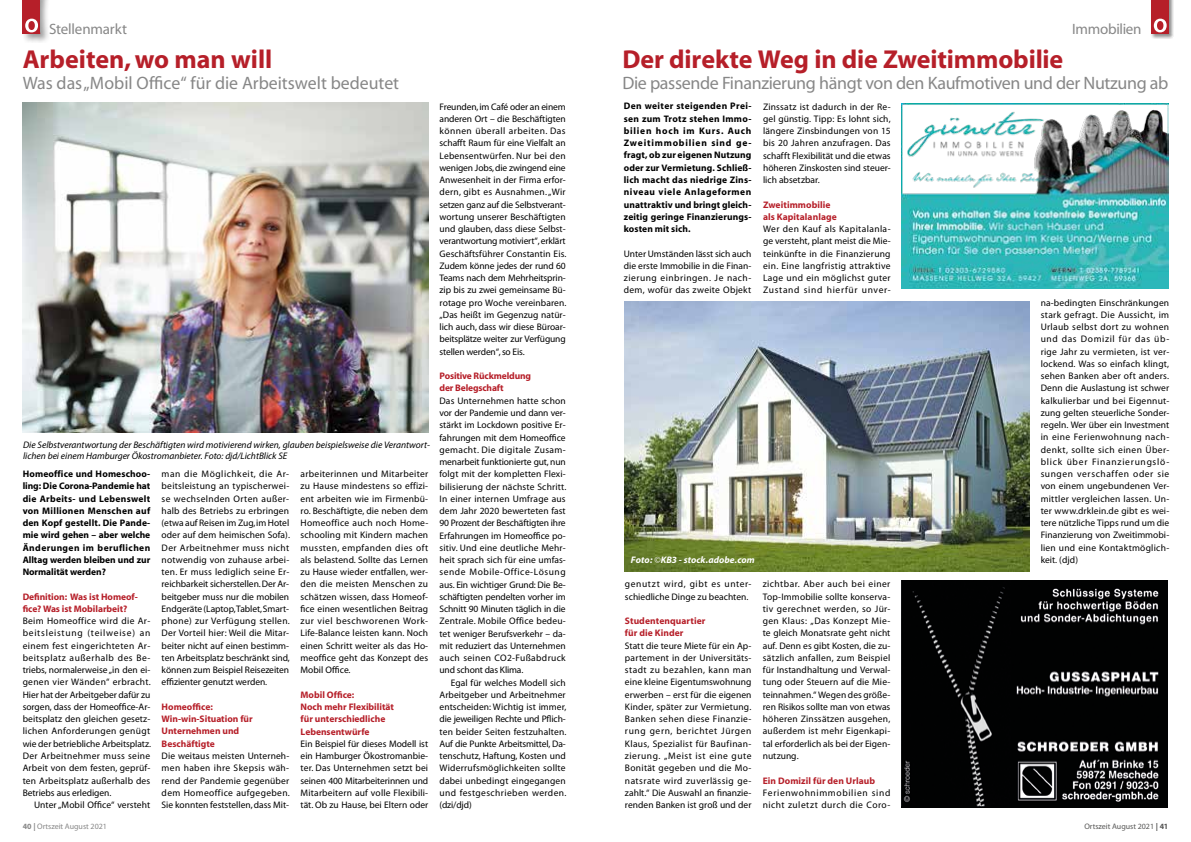
<style>
.page{position:relative;width:1191px;height:842px;background:#fff}
.page>*{position:absolute;margin:0;border:0;box-sizing:border-box;transform-origin:0 0}
.t1{font:700 26px "Myriad";letter-spacing:-.005em;color:#b61f29}
.t2{font:18px "Myriad";letter-spacing:-.02em;color:#878787}
.t3{font:18px "Myriad";color:#878787}
.t4{font:15px "Myriad";letter-spacing:-.015em;color:#878787}
.t5{font:9.5px/12.3px "Myriad";letter-spacing:.01em;color:#000;text-align:justify}
.t6{font:700 9.5px/12.3px "Myriad";letter-spacing:.005em;color:#000;text-align:justify}
.t7{font:700 9.5px/12.3px "Myriad";color:#b61f29}
.t8{font:italic 9.5px/11.4px "Myriad Pro";color:#000}
.t9{font:9.5px/12.3px "Myriad";letter-spacing:.06em;color:#000}
.t10{font:italic 700 9.5px "Myriad";letter-spacing:.01em;color:#fff}
.t11{font:8px "Myriad";color:#878787}
.t12{font:8px "Myriad";color:#575756}
.s1{font-weight:700}
.s2{font-family:"Myriad Pro";font-weight:400;font-style:normal}
</style>
<div class="page">
<div style="left:21px;top:0;width:29px;height:44px;background:#000;opacity:.41"></div>
<div style="left:23px;top:0;width:17px;height:34px;background:#b61f29"></div>
<svg style="left:25px;top:19px;width:13px;height:13px"></svg>
<div style="left:1150px;top:0;width:23px;height:39px;background:#000;opacity:.44"></div>
<div style="left:1151px;top:0;width:17px;height:34px;background:#b61f29"></div>
<svg style="left:1153px;top:19px;width:13px;height:13px"></svg>
<img style="left:23px;top:103px;width:405px;height:329px">
<img style="left:624px;top:301px;width:405px;height:271px">
<img style="left:901px;top:104px;width:267px;height:184px">
<img style="left:901px;top:581px;width:266px;height:226px">
<h3 class="t4" style="left:49px;top:21px;width:79px">Stellenmarkt</h3>
<h3 class="t4" style="left:1072px;top:21px;width:71px">Immobilien</h3>
<h1 class="t1" style="left:23px;top:46px;width:251px">Arbeiten, wo man will</h1>
<h2 class="t3" style="left:23px;top:74px;width:378px">Was das „Mobil Office“ für die Arbeitswelt bedeutet</h2>
<p class="t8" style="left:23px;top:439px;width:408px">Die Selbstverantwortung der Beschäftigten wird motivierend wirken, glauben beispielsweise die Verantwort&shy;lichen bei einem Hamburger Ökostromanbieter. Foto: djd/LichtBlick SE</p>
<p class="t6" style="left:23px;top:468px;width:129px">Homeoffice und Homeschoo&shy;ling: Die Corona-Pandemie hat die Arbeits- und Lebenswelt von Millionen Menschen auf den Kopf gestellt. Die Pande&shy;mie wird gehen – aber welche Änderungen im beruflichen Alltag werden bleiben und zur Normalität werden?</p>
<p class="t7" style="left:23px;top:591px;width:117px">Definition: Was ist Homeof&shy;fice? Was ist Mobilarbeit?</p>
<p class="t5" style="left:23px;top:615px;width:130px">Beim Homeoffice wird die Ar&shy;beitsleistung (teilweise) an einem fest eingerichteten Ar&shy;beitsplatz außerhalb des Be&shy;triebs, normalerweise „in den ei&shy;genen vier Wänden“ erbracht.<br>Hier hat der Arbeitgeber dafür zu sorgen, dass der Homeoffice-Ar&shy;beitsplatz den gleichen gesetz&shy;lichen Anforderungen genügt wie der betriebliche Arbeitsplatz.<br>Der Arbeitnehmer muss seine Arbeit von dem festen, geprüf&shy;ten Arbeitsplatz außerhalb des Betriebs aus erledigen.</p>
<p class="t5" style="left:34px;top:799px;width:118px">Unter „Mobil Office“ versteht</p>
<p class="t11" style="left:23px;top:823px;width:86px"><span class="s1">40 |</span> Ortszeit August 2021</p>
<p class="t5" style="left:162px;top:468px;width:130px">man die Möglichkeit, die Ar&shy;beitsleistung an typischerwei&shy;se wechselnden Orten außer&shy;halb des Betriebs zu erbringen (etwa auf Reisen im Zug, im Hotel oder auf dem heimischen Sofa).<br>Der Arbeitnehmer muss nicht notwendig von zuhause arbei&shy;ten. Er muss lediglich seine Er&shy;reichbarkeit sicherstellen. Der Ar&shy;beitgeber muss nur die mobilen Endgeräte (Laptop,Tablet, Smart&shy;phone) zur Verfügung stellen.<br>Der Vorteil hier: Weil die Mitar&shy;beiter nicht auf einen bestimm&shy;ten Arbeitsplatz beschränkt sind, können zum Beispiel Reisezeiten effizienter genutzt werden.</p>
<p class="t7" style="left:162px;top:701px;width:93px">Homeoffice:<br>Win-win-Situation für<br>Unternehmen und<br>Beschäftigte</p>
<p class="t5" style="left:162px;top:750px;width:130px">Die weitaus meisten Unterneh&shy;men haben ihre Skepsis wäh&shy;rend der Pandemie gegenüber dem Homeoffice aufgegeben.<br>Sie konnten feststellen, dass Mit-</p>
<p class="t5" style="left:300px;top:468px;width:129px">arbeiterinnen und Mitarbeiter zu Hause mindestens so effizi&shy;ent arbeiten wie im Firmenbü&shy;ro. Beschäftigte, die neben dem Homeoffice auch noch Home&shy;schooling mit Kindern machen mussten, empfanden dies oft als belastend. Sollte das Lernen zu Hause wieder entfallen, wer&shy;den die meisten Menschen zu schätzen wissen, dass Homeof&shy;fice einen wesentlichen Beitrag zur viel beschworenen Work-Life-Balance leisten kann. Noch einen Schritt weiter als das Ho&shy;meoffice geht das Konzept des Mobil Office.</p>
<p class="t7" style="left:300px;top:689px;width:95px">Mobil Office:<br>Noch mehr Flexibilität für unterschiedliche<br>Lebensentwürfe</p>
<p class="t5" style="left:300px;top:738px;width:129px">Ein Beispiel für dieses Modell ist ein Hamburger Ökostromanbie&shy;ter. Das Unternehmen setzt bei seinen 400 Mitarbeiterinnen und Mitarbeitern auf volle Flexibili&shy;tät. Ob zu Hause, bei Eltern oder</p>
<p class="t5" style="left:439px;top:101px;width:128px">Freunden, im Café oder an einem anderen Ort – die Beschäftigten können überall arbeiten. Das schafft Raum für eine Vielfalt an Lebensentwürfen. Nur bei den wenigen Jobs, die zwingend eine Anwesenheit in der Firma erfor&shy;dern, gibt es Ausnahmen. „Wir setzen ganz auf die Selbstverant&shy;wortung unserer Beschäftigten und glauben, dass diese Selbst&shy;verantwortung motiviert“, erklärt Geschäftsführer Constantin Eis.<br>Zudem könne jedes der rund 60<br>Teams nach dem Mehrheitsprin&shy;zip bis zu zwei gemeinsame Bü&shy;rotage pro Woche vereinbaren. „Das heißt im Gegenzug natür&shy;lich auch, dass wir diese Büroar&shy;beitsplätze weiter zur Verfügung stellen werden“, so Eis.</p>
<p class="t7" style="left:439px;top:370px;width:93px">Positive Rückmeldung der Belegschaft</p>
<p class="t5" style="left:439px;top:395px;width:128px">Das Unternehmen hatte schon vor der Pandemie und dann ver&shy;stärkt im Lockdown positive Er&shy;fahrungen mit dem Homeoffice gemacht. Die digitale Zusam&shy;menarbeit funktionierte gut, nun folgt mit der kompletten Flexi&shy;bilisierung der nächste Schritt.<br>In einer internen Umfrage aus dem Jahr 2020 bewerteten fast 90 Prozent der Beschäftigten ihre Erfahrungen im Homeoffice po&shy;sitiv. Und eine deutliche Mehr&shy;heit sprach sich für eine umfas&shy;sende Mobile-Office-Lösung aus. Ein wichtiger Grund: Die Be&shy;schäftigten pendelten vorher im Schnitt 90 Minuten täglich in die Zentrale. Mobile Office bedeu&shy;tet weniger Berufsverkehr – da&shy;mit reduziert das Unternehmen auch seinen CO2-Fußabdruck und schont das Klima.</p>
<p class="t5" style="left:439px;top:677px;width:128px;text-indent:11px">Egal für welches Modell sich Arbeitgeber und Arbeitnehmer entscheiden: Wichtig ist immer, die jeweiligen Rechte und Pflich&shy;ten beider Seiten festzuhalten.<br>Auf die Punkte Arbeitsmittel, Da&shy;tenschutz, Haftung, Kosten und Widerrufsmöglichkeiten sollte dabei unbedingt eingegangen und festgeschrieben werden. (dzi/djd)</p>
<h1 class="t1" style="left:622px;top:46px;width:442px">Der direkte Weg in die Zweitimmobilie</h1>
<h2 class="t2" style="left:622px;top:74px;width:547px">Die passende Finanzierung hängt von den Kaufmotiven und der Nutzung ab</h2>
<p class="t6" style="left:624px;top:100px;width:129px">Den weiter steigenden Prei&shy;sen zum Trotz stehen Immo&shy;bilien hoch im Kurs. Auch Zweitimmobilien sind ge&shy;fragt, ob zur eigenen Nutzung oder zur Vermietung. Schließ&shy;lich macht das niedrige Zins&shy;niveau viele Anlageformen unattraktiv und bringt gleich&shy;zeitig geringe Finanzierungs&shy;kosten mit sich.</p>
<p class="t5" style="left:624px;top:248px;width:129px">Unter Umständen lässt sich auch die erste Immobilie in die Finan&shy;zierung einbringen. Je nach&shy;dem, wofür das zweite Objekt</p>
<p class="t5" style="left:763px;top:101px;width:129px">Zinssatz ist dadurch in der Re&shy;gel günstig. Tipp: Es lohnt sich, längere Zinsbindungen von 15 bis 20 Jahren anzufragen. Das schafft Flexibilität und die etwas höheren Zinskosten sind steuer&shy;lich absetzbar.</p>
<p class="t7" style="left:763px;top:199px;width:75px">Zweitimmobilie als Kapitalanlage</p>
<p class="t5" style="left:763px;top:223px;width:129px">Wer den Kauf als Kapitalanla&shy;ge versteht, plant meist die Mie&shy;teinkünfte in die Finanzierung ein. Eine langfristig attraktive Lage und ein möglichst guter Zustand sind hierfür unver-</p>
<p class="t10" style="left:631px;top:555px;width:125px">Foto: <span class="s2">©</span>KB3 - stock.adobe.com</p>
<p class="t5" style="left:625px;top:578px;width:128px">genutzt wird, gibt es unter&shy;schiedliche Dinge zu beachten.</p>
<p class="t7" style="left:625px;top:615px;width:82px">Studentenquartier für die Kinder</p>
<p class="t5" style="left:625px;top:640px;width:128px">Statt die teure Miete für ein Ap&shy;partement in der Universitäts&shy;stadt zu bezahlen, kann man eine kleine Eigentumswohnung erwerben – erst für die eigenen Kinder, später zur Vermietung.<br>Banken sehen diese Finanzie&shy;rung gern, berichtet Jürgen Klaus, Spezialist für Baufinan&shy;zierung. „Meist ist eine gute Bonität gegeben und die Mo&shy;natsrate wird zuverlässig ge&shy;zahlt.“ Die Auswahl an finanzie&shy;renden Banken ist groß und der</p>
<p class="t5" style="left:763px;top:578px;width:129px">zichtbar. Aber auch bei einer Top-Immobilie sollte konserva&shy;tiv gerechnet werden, so Jür&shy;gen Klaus: „Das Konzept Mie&shy;te gleich Monatsrate geht nicht auf. Denn es gibt Kosten, die zu&shy;sätzlich anfallen, zum Beispiel für Instandhaltung und Verwal&shy;tung oder Steuern auf die Mie&shy;teinnahmen.“ Wegen des größe&shy;ren Risikos sollte man von etwas höheren Zinssätzen ausgehen, außerdem ist mehr Eigenkapi&shy;tal erforderlich als bei der Eigen&shy;nutzung.</p>
<p class="t7" style="left:763px;top:774px;width:114px">Ein Domizil für den Urlaub</p>
<p class="t9" style="left:763px;top:787px;width:129px">Ferienwohnimmobilien sind nicht zuletzt durch die Coro-</p>
<p class="t5" style="left:1040px;top:297px;width:130px">na-bedingten Einschränkungen stark gefragt. Die Aussicht, im Urlaub selbst dort zu wohnen und das Domizil für das üb&shy;rige Jahr zu vermieten, ist ver&shy;lockend. Was so einfach klingt, sehen Banken aber oft anders.<br>Denn die Auslastung ist schwer kalkulierbar und bei Eigennut&shy;zung gelten steuerliche Sonder&shy;regeln. Wer über ein Investment in eine Ferienwohnung nach&shy;denkt, sollte sich einen Über&shy;blick über Finanzierungslö&shy;sungen verschaffen oder sie von einem ungebundenen Ver&shy;mittler vergleichen lassen. Un&shy;ter www.drklein.de gibt es wei&shy;tere nützliche Tipps rund um die Finanzierung von Zweitimmobi&shy;lien und eine Kontaktmöglich&shy;keit. (djd)</p>
<p class="t12" style="left:1084px;top:823px;width:85px">Ortszeit August 2021 <span class="s1">| 41</span></p>
</div>
